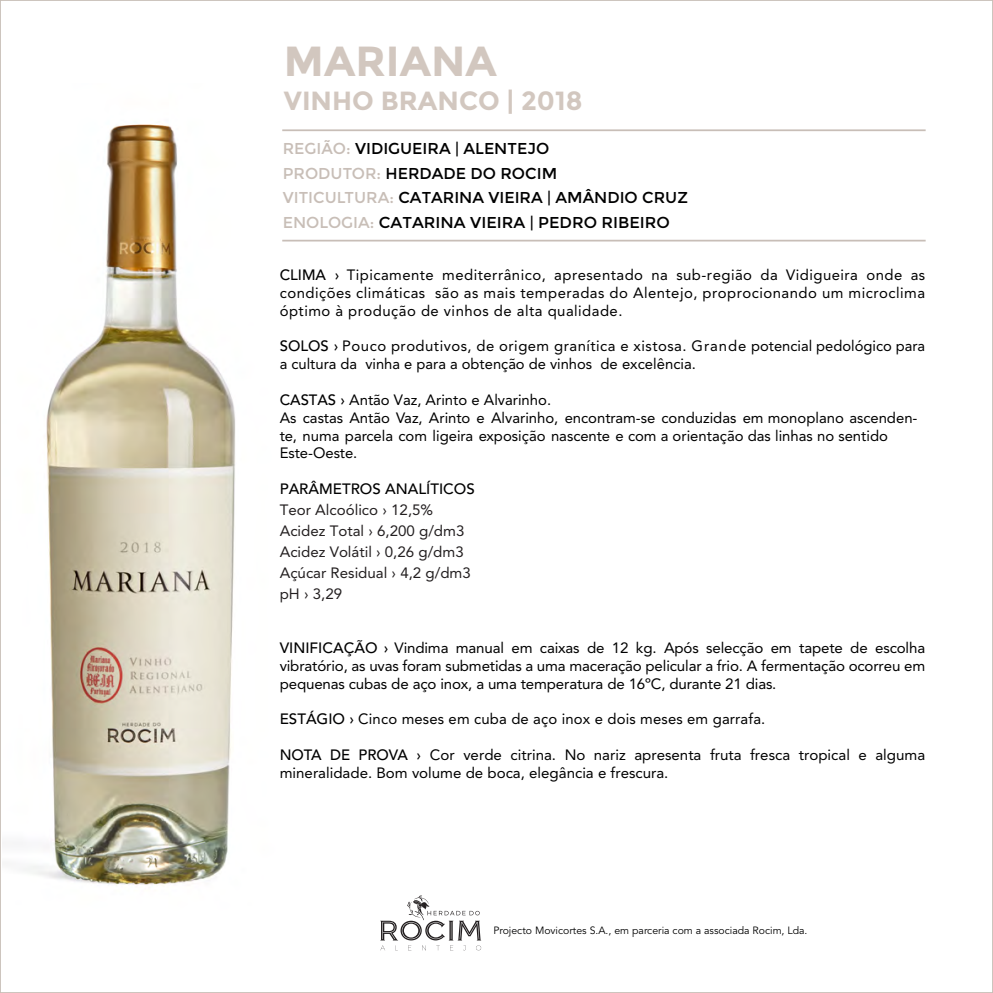
<style>
.page{position:relative;width:993px;height:993px;background:#fff}
.page>*{position:absolute;margin:0;border:0;box-sizing:border-box;transform-origin:0 0}
.t1{font:700 42px "Montserrat";color:#d2c7bf}
.t2{font:700 26.25px "Montserrat";color:#d2c7bf}
.t3{font:15.75px/24.5px "Montserrat";color:#000001}
.t4{font:14.88px/17.8px "Avenir LT Std";color:#000001}
.t5{font:14.88px/21px "Avenir LT Std";color:#231f20}
.t6{font:500 14.88px "Avenir LT Std";color:#000001}
.t7{font:10.5px "Avenir LT Std";color:#000001}
.s1{color:#c8beb7}
.s2{font-weight:500}
</style>
<div class="page">
<img style="left:24px;top:124px;width:211px;height:762px">
<hr style="left:282px;top:129px;width:643px;height:2px;background:#c8beb7">
<hr style="left:282px;top:240px;width:643px;height:1px;background:#c8beb7">
<svg style="left:380px;top:895px;width:101px;height:55px"></svg>
<h1 class="t1" style="left:284px;top:37px;width:214px">MARIANA</h1>
<h2 class="t2" style="left:284px;top:85px;width:300px">VINHO BRANCO | 2018</h2>
<p class="t3" style="left:282px;top:137px;width:406px"><span class="s1">REGIÃO:</span> VIDIGUEIRA | ALENTEJO<br><span class="s1">PRODUTOR:</span> HERDADE DO ROCIM<br><span class="s1">VITICULTURA:</span> CATARINA VIEIRA | AMÂNDIO CRUZ <span class="s1">ENOLOGIA:</span> CATARINA VIEIRA | PEDRO RIBEIRO</p>
<p class="t4" style="left:279px;top:266px;width:646px;text-align:justify"><span class="s2">CLIMA ›</span> Tipicamente mediterrânico, apresentado na sub-região da Vidigueira onde as condições climáticas são as mais temperadas do Alentejo, proprocionando um microclima óptimo à produção de vinhos de alta qualidade.</p>
<p class="t4" style="left:279px;top:337px;width:646px"><span class="s2">SOLOS ›</span> Pouco produtivos, de origem granítica e xistosa. Grande potencial pedológico para a cultura da vinha e para a obtenção de vinhos de excelência.</p>
<p class="t4" style="left:279px;top:391px;width:639px"><span class="s2">CASTAS ›</span> Antão Vaz, Arinto e Alvarinho.<br>As castas Antão Vaz, Arinto e Alvarinho, encontram-se conduzidas em monoplano ascenden&shy;te, numa parcela com ligeira exposição nascente e com a orientação das linhas no sentido Este-Oeste.</p>
<p class="t6" style="left:279px;top:480px;width:196px">PARÂMETROS ANALÍTICOS</p>
<p class="t5" style="left:279px;top:499px;width:192px">Teor Alcoólico › 12,5%<br>Acidez Total › 6,200 g/dm3<br>Acidez Volátil › 0,26 g/dm3<br>Açúcar Residual › 4,2 g/dm3 pH › 3,29</p>
<p class="t4" style="left:279px;top:638px;width:646px;text-align:justify"><span class="s2">VINIFICAÇÃO ›</span> Vindima manual em caixas de 12 kg. Após selecção em tapete de escolha vibratório, as uvas foram submetidas a uma maceração pelicular a frio. A fermentação ocorreu em pequenas cubas de aço inox, a uma temperatura de 16ºC, durante 21 dias.</p>
<p class="t4" style="left:279px;top:710px;width:487px"><span class="s2">ESTÁGIO ›</span> Cinco meses em cuba de aço inox e dois meses em garrafa.</p>
<p class="t4" style="left:279px;top:745px;width:646px"><span class="s2">NOTA DE PROVA ›</span> Cor verde citrina. No nariz apresenta fruta fresca tropical e alguma mineralidade. Bom volume de boca, elegância e frescura.</p>
<p class="t7" style="left:493px;top:923px;width:315px">Projecto Movicortes S.A., em parceria com a associada Rocim, Lda.</p>
</div>
